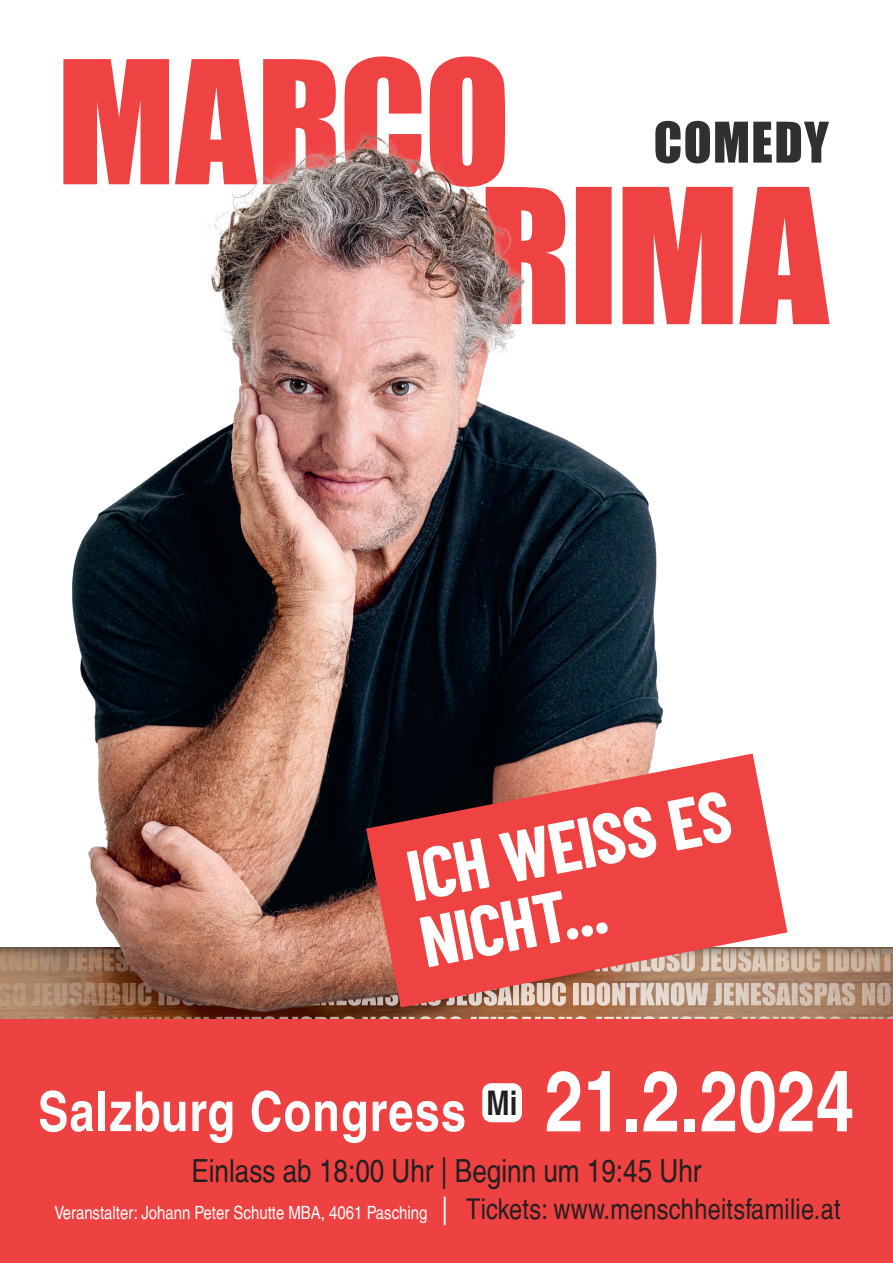
<style>
.page{position:relative;width:893px;height:1263px;background:#fff}
.page>*{position:absolute;margin:0;border:0;box-sizing:border-box;transform-origin:0 0}
.t1{font:700 condensed 84.9px "Helvetica LT";color:#fff}
.t2{font:700 condensed 55.2px "Helvetica LT";letter-spacing:.02em;color:#fff}
.t3{font:51.75px "Impact";letter-spacing:.025em;color:#312f30}
.t4{font:condensed 31.8px "Helvetica LT";color:#231f20}
.t5{font:condensed 18.3px "Helvetica LT";color:#fff}
.s1{font-size:28.65px}
.s2{font-size:28.65px;color:#231f20}
</style>
<div class="page">
<svg style="left:682px;top:1016px;width:211px;height:3px"></svg>
<svg style="left:787px;top:982px;width:106px;height:24px"></svg>
<svg style="left:682px;top:187px;width:147px;height:137px;fill:#ee4342"></svg>
<svg style="left:63px;top:56px;width:442px;height:68px;fill:#ee4342"></svg>
<img style="left:0;top:124px;width:682px;height:895px">
<svg style="left:366px;top:753px;width:421px;height:254px"></svg>
<svg style="left:0;top:792px;width:893px;height:180px"></svg>
<div style="left:0;top:1019px;width:893px;height:244px;background:#ee4141"></div>
<div style="left:482px;top:1083px;width:40px;height:39px;background:#fff;border-radius:9px"></div>
<h3 class="t3" style="left:654px;top:102px;width:177px">COMEDY</h3>
<h2 class="t2" style="left:38px;top:1078px;width:481px">Salzburg Congress <sup>Mi</sup></h2>
<h1 class="t1" style="left:545px;top:1050px;width:311px">21.2.2024</h1>
<h3 class="t4" style="left:191px;top:1152px;width:512px">Einlass ab 18:00 Uhr | Beginn um 19:45 Uhr</h3>
<p class="t5" style="left:54px;top:1202px;width:788px">Veranstalter: Johann Peter Schutte MBA, 4061 Pasching <span class="s1">|</span> <span class="s2">Tickets: www.menschheitsfamilie.at</span></p>
</div>
